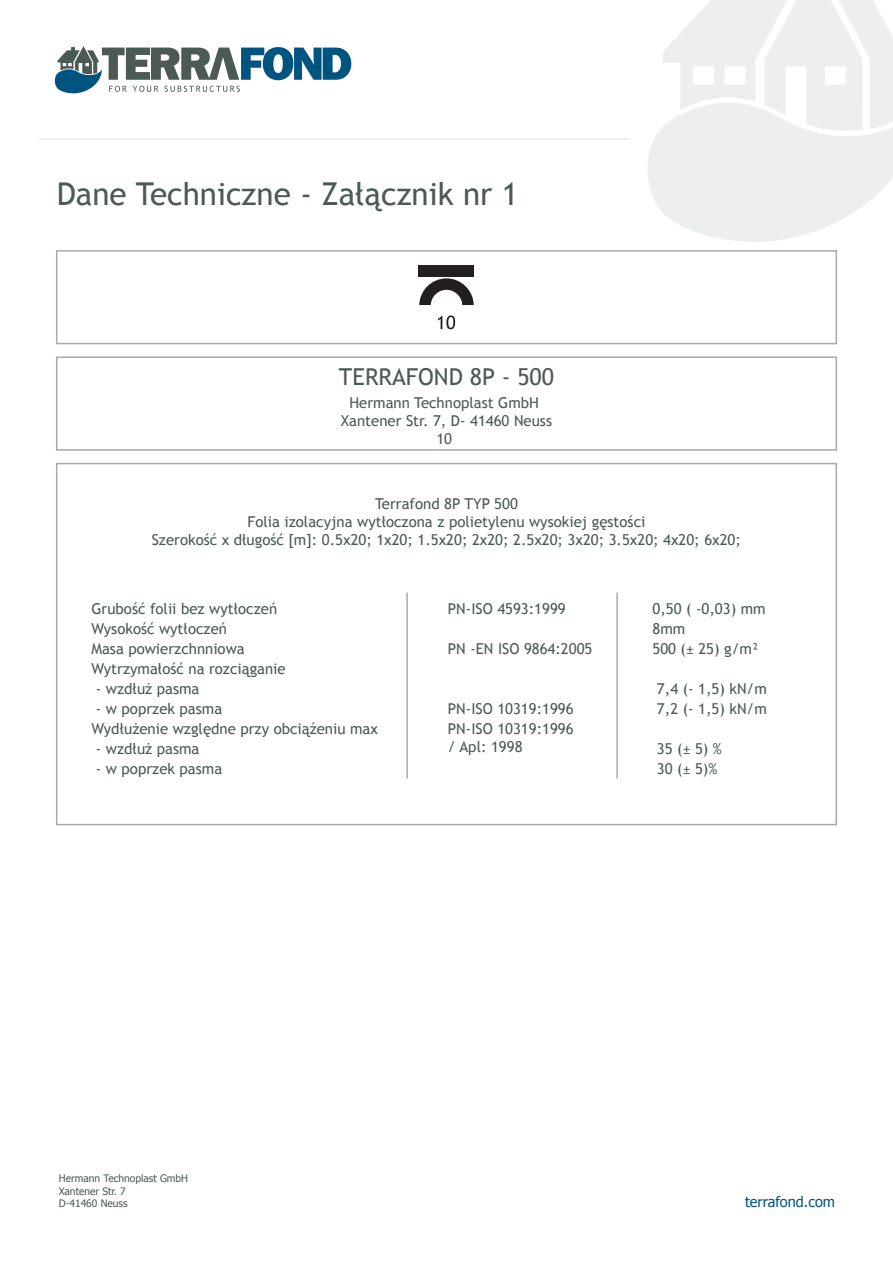
<style>
.page{position:relative;width:893px;height:1263px;background:#fff}
.page>*{position:absolute;margin:0;border:0;box-sizing:border-box;transform-origin:0 0}
.t1{font:31.5px "Trebuchet MS";color:#4b5a52}
.t2{font:23.25px "Trebuchet MS";color:#4b5a52}
.t3{font:15px/20px "Trebuchet MS";color:#4b5a52}
.t4{font:14.55px "Tahoma";color:#005480}
.t5{font:10.2px/12.3px "Tahoma";color:#4b5a52}
</style>
<div class="page">
<hr style="left:40px;top:138px;width:590px;height:2px;background:#4b5a52">
<svg style="left:54px;top:46px;width:297px;height:48px"></svg>
<svg style="left:648px;top:0;width:245px;height:242px"></svg>
<div style="left:56px;top:250px;width:781px;height:94px;border:2px solid #a8a9ad"></div>
<div style="left:56px;top:356px;width:781px;height:95px;border:2px solid #a8a9ad"></div>
<div style="left:56px;top:463px;width:781px;height:362px;border:2px solid #a8a9ad"></div>
<svg style="left:438px;top:315px;width:17px;height:14px"></svg>
<hr style="left:406px;top:593px;width:2px;height:186px;background:#a8a9ad">
<hr style="left:616px;top:593px;width:2px;height:186px;background:#a8a9ad">
<div style="left:419px;top:266px;width:55px;height:11px;background:#231f20"></div>
<svg style="left:419px;top:278px;width:55px;height:27px"></svg>
<h1 class="t1" style="left:57px;top:175px;width:463px">Dane Techniczne - Załącznik nr 1</h1>
<h2 class="t2" style="left:339px;top:363px;width:216px">TERRAFOND 8P - 500</h2>
<p class="t3" style="left:341px;top:394px;width:213px;line-height:18px;text-align:center">Hermann Technoplast GmbH<br>Xantener Str. 7, D- 41460 Neuss<br>10</p>
<p class="t3" style="left:152px;top:494px;width:591px;line-height:18px;text-align:center">Terrafond 8P TYP 500<br>Folia izolacyjna wytłoczona z polietylenu wysokiej gęstości<br>Szerokość x długość [m]: 0.5x20; 1x20; 1.5x20; 2x20; 2.5x20; 3x20; 3.5x20; 4x20; 6x20;</p>
<p class="t3" style="left:91px;top:599px;width:196px">Grubość folii bez wytłoczeń<br>Wysokość wytłoczeń<br>Masa powierzchnniowa<br>Wytrzymałość na rozciąganie</p>
<p class="t3" style="left:96px;top:679px;width:105px">- wzdłuż pasma</p>
<p class="t3" style="left:96px;top:699px;width:128px">- w poprzek pasma</p>
<p class="t3" style="left:448px;top:599px;width:119px">PN-ISO 4593:1999</p>
<p class="t3" style="left:448px;top:639px;width:146px">PN -EN ISO 9864:2005</p>
<p class="t3" style="left:448px;top:699px;width:127px">PN-ISO 10319:1996</p>
<p class="t3" style="left:91px;top:719px;width:288px">Wydłużenie względne przy obciąźeniu max</p>
<p class="t3" style="left:448px;top:719px;width:127px">PN-ISO 10319:1996</p>
<p class="t3" style="left:96px;top:739px;width:105px">- wzdłuż pasma</p>
<p class="t3" style="left:448px;top:737px;width:76px">/ Apl: 1998</p>
<p class="t3" style="left:96px;top:759px;width:128px">- w poprzek pasma</p>
<p class="t3" style="left:652px;top:599px;width:115px">0,50 ( -0,03) mm<br>8mm<br>500 (± 25) g/m²</p>
<p class="t3" style="left:657px;top:679px;width:111px">7,4 (- 1,5) kN/m</p>
<p class="t3" style="left:657px;top:699px;width:111px">7,2 (- 1,5) kN/m</p>
<p class="t3" style="left:657px;top:739px;width:66px">35 (± 5) %<br>30 (± 5)%</p>
<p class="t5" style="left:59px;top:1172px;width:131px">Hermann Technoplast GmbH<br>Xantener Str. 7<br>D-41460 Neuss</p>
<p class="t4" style="left:745px;top:1192px;width:92px">terrafond.com</p>
</div>
